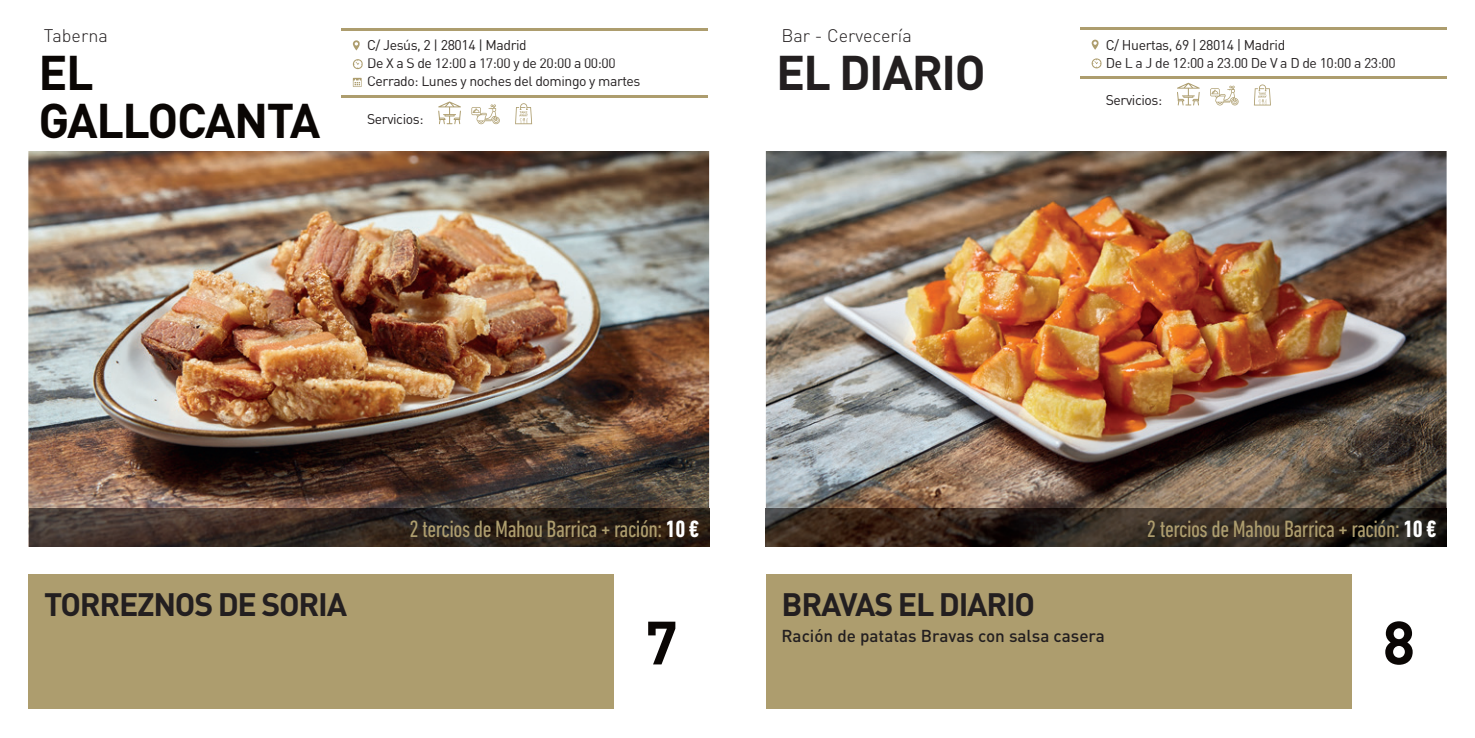
<style>
.page{position:relative;width:1475px;height:738px;background:#fff}
.page>*{position:absolute;margin:0;border:0;box-sizing:border-box;transform-origin:0 0}
.t1{font:700 60px "DIN Pro";color:#0a0604}
.t2{font:700 48px/48px "DIN Pro";letter-spacing:-.03em;color:#0a0604}
.t3{font:700 48px "DIN Pro";letter-spacing:-.03em;color:#231f20}
.t4{font:700 32px "DIN Pro";letter-spacing:-.04em;color:#231f20}
.t5{font:condensed 24px "DIN Next LT Pro";letter-spacing:-.02em;color:#ad9d6e}
.t6{font:300 18px "DIN Pro";color:#231f20}
.t7{font:500 17px "DIN Pro";color:#231f20}
.t8{font:14px/18px "DIN Pro";letter-spacing:-.03em;color:#231f20}
.s1{font-weight:700;color:#fff}
</style>
<div class="page">
<div style="left:28px;top:574px;width:585px;height:134px;background:#ad9d6e"></div>
<div style="left:765px;top:574px;width:585px;height:134px;background:#ad9d6e"></div>
<img style="left:765px;top:151px;width:681px;height:357px">
<img style="left:28px;top:151px;width:681px;height:395px">
<img style="left:29px;top:508px;width:680px;height:38px">
<img style="left:765px;top:508px;width:681px;height:38px">
<hr style="left:1080px;top:28px;width:366px;height:2px;background:#ad9d6e">
<hr style="left:1080px;top:76px;width:366px;height:2px;background:#ad9d6e">
<svg style="left:1091px;top:40px;width:8px;height:10px"></svg>
<svg style="left:1091px;top:58px;width:10px;height:10px"></svg>
<svg style="left:1177px;top:83px;width:22px;height:22px"></svg>
<svg style="left:1210px;top:86px;width:28px;height:19px"></svg>
<svg style="left:1254px;top:84px;width:16px;height:21px"></svg>
<hr style="left:341px;top:29px;width:366px;height:2px;background:#ad9d6e">
<hr style="left:341px;top:95px;width:366px;height:2px;background:#ad9d6e">
<svg style="left:353px;top:40px;width:7px;height:10px"></svg>
<svg style="left:353px;top:59px;width:10px;height:10px"></svg>
<svg style="left:353px;top:78px;width:9px;height:9px"></svg>
<svg style="left:438px;top:101px;width:23px;height:23px"></svg>
<svg style="left:471px;top:104px;width:29px;height:20px"></svg>
<svg style="left:515px;top:103px;width:17px;height:21px"></svg>
<p class="t6" style="left:44px;top:23px;width:65px">Taberna</p>
<h2 class="t2" style="left:39px;top:47px;width:283px">EL<br>GALLOCANTA</h2>
<p class="t8" style="left:367px;top:36px;width:275px">C/ Jesús, 2 | 28014 | Madrid<br>De X a S de 12:00 a 17:00 y de 20:00 a 00:00<br>Cerrado: Lunes y noches del domingo y martes</p>
<p class="t8" style="left:367px;top:109px;width:58px">Servicios:</p>
<p class="t6" style="left:781px;top:23px;width:132px">Bar - Cervecería</p>
<h2 class="t3" style="left:776px;top:40px;width:211px">EL DIARIO</h2>
<p class="t8" style="left:1105px;top:35px;width:291px">C/ Huertas, 69 | 28014 | Madrid<br>De L a J de 12:00 a 23.00 De V a D de 10:00 a 23:00</p>
<p class="t8" style="left:1105px;top:91px;width:58px">Servicios:</p>
<h3 class="t4" style="left:44px;top:582px;width:304px">TORREZNOS DE SORIA</h3>
<h3 class="t5" style="left:409px;top:514px;width:291px">2 tercios de Mahou Barrica + ración: <span class="s1">10 €</span></h3>
<h3 class="t5" style="left:1146px;top:514px;width:291px">2 tercios de Mahou Barrica + ración: <span class="s1">10 €</span></h3>
<h3 class="t4" style="left:781px;top:582px;width:255px">BRAVAS EL DIARIO</h3>
<p class="t7" style="left:781px;top:624px;width:325px">Ración de patatas Bravas con salsa casera</p>
<h1 class="t1" style="left:645px;top:601px;width:34px">7</h1>
<h1 class="t1" style="left:1382px;top:601px;width:34px">8</h1>
</div>
